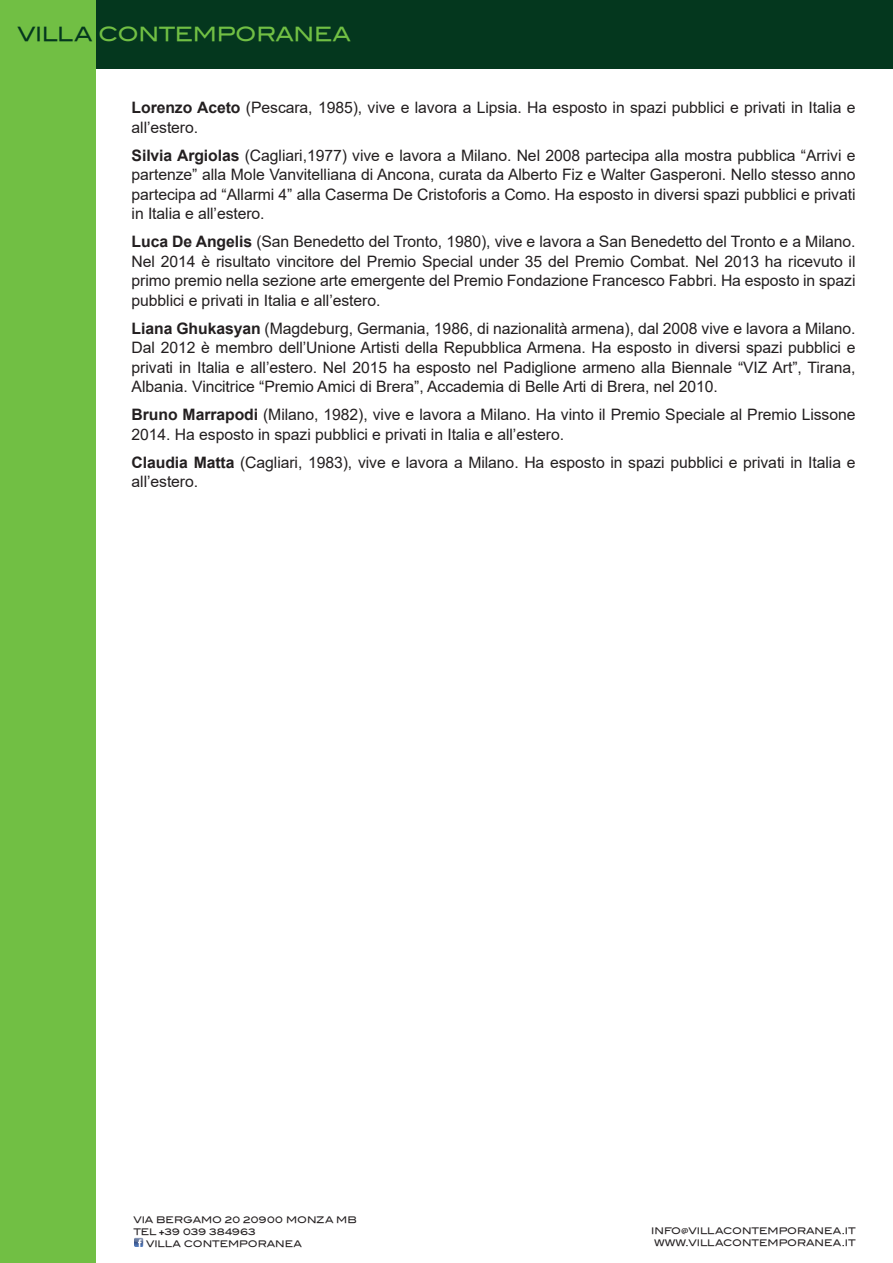
<style>
.page{position:relative;width:893px;height:1263px;background:#fff}
.page>*{position:absolute;margin:0;border:0;box-sizing:border-box;transform-origin:0 0}
.t1{font:19.5px "Blair Md ITCTT Medium";letter-spacing:-.015em;color:#71bf44}
.t2{font:15.75px/19.5px "Arial";letter-spacing:-.005em;color:#231f20}
.t3{font:9px "Blair Md ITCTT Medium";letter-spacing:-.01em;color:#231f20}
.s1{color:#04371e}
.s2{font-weight:700}
.s3{font-family:"Helvetica";font-weight:700}
</style>
<div class="page">
<div style="left:0;top:0;width:893px;height:68px;background:#04371e"></div>
<div style="left:0;top:0;width:96px;height:1263px;background:#71bf44"></div>
<svg style="left:134px;top:1237px;width:10px;height:10px"></svg>
<p class="t1" style="left:18px;top:22px;width:335px"><span class="s1">VILLA</span> CONTEMPORANEA</p>
<p class="t2" style="left:132px;top:98px;width:725px"><span class="s2">Lorenzo Aceto</span> (Pescara, 1985), vive e lavora a Lipsia. Ha esposto in spazi pubblici e privati in Italia e all’estero.</p>
<p class="t2" style="left:132px;top:145px;width:725px;text-align:justify"><span class="s2">Silvia Argiolas</span> (Cagliari,1977) vive e lavora a Milano. Nel 2008 partecipa alla mostra pubblica “Arrivi e partenze” alla Mole Vanvitelliana di Ancona, curata da Alberto Fiz e Walter Gasperoni. Nello stesso anno partecipa ad “Allarmi 4” alla Caserma De Cristoforis a Como. Ha esposto in diversi spazi pubblici e privati in Italia e all’estero.</p>
<p class="t2" style="left:132px;top:232px;width:725px;text-align:justify"><span class="s2">Luca De Angelis</span> (San Benedetto del Tronto, 1980), vive e lavora a San Benedetto del Tronto e a Milano.<br>Nel 2014 è risultato vincitore del Premio Special under 35 del Premio Combat. Nel 2013 ha ricevuto il primo premio nella sezione arte emergente del Premio Fondazione Francesco Fabbri. Ha esposto in spazi pubblici e privati in Italia e all’estero.</p>
<p class="t2" style="left:132px;top:318px;width:725px;text-align:justify"><span class="s2">Liana Ghukasyan</span> (Magdeburg, Germania, 1986, di nazionalità armena), dal 2008 vive e lavora a Milano.<br>Dal 2012 è membro dell’Unione Artisti della Repubblica Armena. Ha esposto in diversi spazi pubblici e privati in Italia e all’estero. Nel 2015 ha esposto nel Padiglione armeno alla Biennale “VIZ Art”, Tirana, Albania. Vincitrice “Premio Amici di Brera”, Accademia di Belle Arti di Brera, nel 2010.</p>
<p class="t2" style="left:132px;top:405px;width:725px"><span class="s2">Bruno Marrapodi</span> (Milano, 1982), vive e lavora a Milano. Ha vinto il Premio Speciale al Premio Lissone<br>2014. Ha esposto in spazi pubblici e privati in Italia e all’estero.</p>
<p class="t2" style="left:132px;top:452px;width:725px"><span class="s2">Claudia Matta</span> (Cagliari, 1983), vive e lavora a Milano. Ha esposto in spazi pubblici e privati in Italia e all’estero.</p>
<p class="t3" style="left:133px;top:1214px;width:225px">VIA BERGAMO 20 20900 MONZA MB</p>
<p class="t3" style="left:133px;top:1226px;width:124px">TEL <span class="s3">+</span>39 039 384963</p>
<p class="t3" style="left:146px;top:1238px;width:157px">VILLA CONTEMPORANEA</p>
<p class="t3" style="left:651px;top:1226px;width:206px">INFO@VILLACONTEMPORANEA.IT</p>
<p class="t3" style="left:654px;top:1238px;width:203px">WWW.VILLACONTEMPORANEA.IT</p>
</div>
